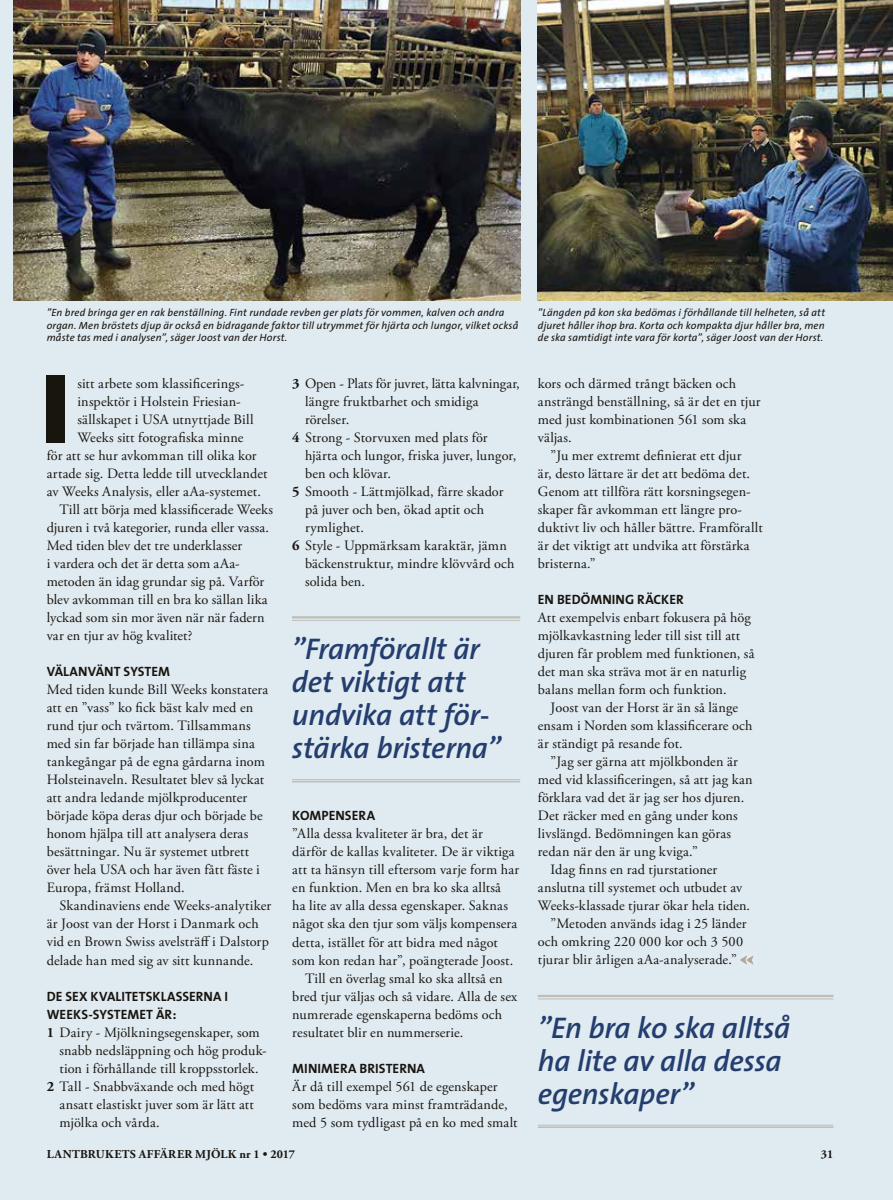
<style>
.page{position:relative;width:893px;height:1200px;background:#fff}
.page>*{position:absolute;margin:0;border:0;box-sizing:border-box;transform-origin:0 0}
.t1{font:99.15px "The Sans Black Caps";color:#18150f}
.t2{font:italic 600 30px/33px "The Sans";letter-spacing:-.01em;color:#233e6e}
.t3{font:14.25px/18px "Adobe Garamond Pro";letter-spacing:.01em;color:#18150f}
.t4{font:13.5px/18px "The Sans Bold Caps";letter-spacing:.005em;color:#18150f}
.t5{font:700 12px "Adobe Garamond Pro";letter-spacing:.025em;color:#18150f}
.t6{font:italic 10.5px/12.6px "The Sans";letter-spacing:.015em;color:#18150f;text-align:justify}
.s1{font-weight:700}
</style>
<div class="page">
<div style="left:0;top:0;width:893px;height:1199px;background:#e0eaf1"></div>
<svg style="left:740px;top:955px;width:13px;height:9px"></svg>
<hr style="left:292px;top:616px;width:228px;height:2px;background:#bebeb8">
<hr style="left:292px;top:620px;width:228px;height:1px;background:#bebeb8">
<hr style="left:292px;top:779px;width:228px;height:1px;background:#bebeb8">
<hr style="left:292px;top:780px;width:228px;height:2px;background:#bebeb8">
<hr style="left:538px;top:994px;width:295px;height:2px;background:#bebeb8">
<hr style="left:538px;top:998px;width:295px;height:1px;background:#bebeb8">
<hr style="left:538px;top:1124px;width:295px;height:1px;background:#bebeb8">
<hr style="left:538px;top:1126px;width:295px;height:1px;background:#bebeb8">
<img style="left:14px;top:0;width:506px;height:300px">
<img style="left:538px;top:0;width:355px;height:300px">
<p class="t6" style="left:47px;top:306px;width:473px;text-align:left">”En bred bringa ger en rak benställning. Fint rundade revben ger plats för vommen, kalven och andra organ. Men bröstets djup är också en bidragande faktor till utrymmet för hjärta och lungor, vilket också måste tas med i analysen”, säger Joost van der Horst.</p>
<h1 class="t1" style="left:42px;top:324px;width:29px">I</h1>
<p class="t3" style="left:77px;top:375px;width:168px">sitt arbete som klassificerings-</p>
<p class="t3" style="left:77px;top:393px;width:164px">inspektör i Holstein Friesian-</p>
<p class="t3" style="left:77px;top:411px;width:178px">sällskapet i USA utnyttjade Bill</p>
<p class="t3" style="left:77px;top:429px;width:168px">Weeks sitt fotografiska minne</p>
<p class="t3" style="left:47px;top:447px;width:211px">för att se hur avkomman till olika kor</p>
<p class="t3" style="left:47px;top:465px;width:222px">artade sig. Detta ledde till utvecklandet</p>
<p class="t3" style="left:47px;top:483px;width:216px">av Weeks Analysis, eller aAa-systemet.</p>
<p class="t3" style="left:60px;top:501px;width:215px">Till att börja med klassificerade Weeks</p>
<p class="t3" style="left:47px;top:519px;width:224px">djuren i två kategorier, runda eller vassa.</p>
<p class="t3" style="left:47px;top:537px;width:197px">Med tiden blev det tre underklasser</p>
<p class="t3" style="left:47px;top:555px;width:194px">i vardera och det är detta som aAa-</p>
<p class="t3" style="left:47px;top:573px;width:219px">metoden än idag grundar sig på. Varför</p>
<p class="t3" style="left:47px;top:591px;width:222px">blev avkomman till en bra ko sällan lika</p>
<p class="t3" style="left:47px;top:609px;width:219px">lyckad som sin mor även när när fadern</p>
<p class="t3" style="left:47px;top:627px;width:147px">var en tjur av hög kvalitet?</p>
<p class="t4" style="left:47px;top:662px;width:125px">VÄLANVÄNT SYSTEM</p>
<p class="t3" style="left:47px;top:681px;width:223px">Med tiden kunde Bill Weeks konstatera att en ”vass” ko fick bäst kalv med en rund tjur och tvärtom. Tillsammans med sin far började han tillämpa sina tankegångar på de egna gårdarna inom Holsteinaveln. Resultatet blev så lyckat att andra ledande mjölkproducenter började köpa deras djur och började be honom hjälpa till att analysera deras besättningar. Nu är systemet utbrett över hela USA och har även fått fäste i Europa, främst Holland.</p>
<p class="t3" style="left:47px;top:897px;width:226px;text-indent:13px">Skandinaviens ende Weeks-analytiker är Joost van der Horst i Danmark och vid en Brown Swiss avelsträff i Dalstorp delade han med sig av sitt kunnande.</p>
<p class="t4" style="left:47px;top:986px;width:183px">DE SEX KVALITETSKLASSERNA I<br>WEEKS-SYSTEMET ÄR:</p>
<p class="t3" style="left:47px;top:1023px;width:214px"><span class="s1">1</span> Dairy - Mjölkningsegenskaper, som</p>
<p class="t3" style="left:60px;top:1041px;width:209px">snabb nedsläppning och hög produk-</p>
<p class="t3" style="left:60px;top:1059px;width:201px">tion i förhållande till kroppsstorlek.</p>
<p class="t3" style="left:47px;top:1077px;width:209px"><span class="s1">2</span> Tall - Snabbväxande och med högt</p>
<p class="t3" style="left:60px;top:1095px;width:196px">ansatt elastiskt juver som är lätt att</p>
<p class="t3" style="left:60px;top:1113px;width:102px">mjölka och vårda.</p>
<p class="t3" style="left:292px;top:375px;width:229px"><span class="s1">3</span> Open - Plats för juvret, lätta kalvningar,</p>
<p class="t3" style="left:305px;top:393px;width:175px">längre fruktbarhet och smidiga</p>
<p class="t3" style="left:305px;top:411px;width:46px">rörelser.</p>
<p class="t3" style="left:292px;top:429px;width:197px"><span class="s1">4</span> Strong - Storvuxen med plats för</p>
<p class="t3" style="left:305px;top:447px;width:213px">hjärta och lungor, friska juver, lungor,</p>
<p class="t3" style="left:305px;top:465px;width:88px">ben och klövar.</p>
<p class="t3" style="left:292px;top:483px;width:213px"><span class="s1">5</span> Smooth - Lättmjölkad, färre skador</p>
<p class="t3" style="left:305px;top:501px;width:181px">på juver och ben, ökad aptit och</p>
<p class="t3" style="left:305px;top:519px;width:60px">rymlighet.</p>
<p class="t3" style="left:292px;top:537px;width:216px"><span class="s1">6</span> Style - Uppmärksam karaktär, jämn</p>
<p class="t3" style="left:305px;top:555px;width:211px">bäckenstruktur, mindre klövvård och</p>
<p class="t3" style="left:305px;top:573px;width:61px">solida ben.</p>
<h2 class="t2" style="left:292px;top:631px;width:210px">”Framförallt är det viktigt att undvika att för&shy;stärka bristerna”</h2>
<p class="t4" style="left:292px;top:806px;width:84px">KOMPENSERA</p>
<p class="t3" style="left:292px;top:825px;width:192px">”Alla dessa kvaliteter är bra, det är</p>
<p class="t3" style="left:292px;top:843px;width:224px">därför de kallas kvaliteter. De är viktiga</p>
<p class="t3" style="left:292px;top:861px;width:228px">att ta hänsyn till eftersom varje form har</p>
<p class="t3" style="left:292px;top:879px;width:210px">en funktion. Men en bra ko ska alltså</p>
<p class="t3" style="left:292px;top:897px;width:217px">ha lite av alla dessa egenskaper. Saknas</p>
<p class="t3" style="left:292px;top:915px;width:226px">något ska den tjur som väljs kompensera</p>
<p class="t3" style="left:292px;top:933px;width:207px">detta, istället för att bidra med något</p>
<p class="t3" style="left:292px;top:951px;width:222px">som kon redan har”, poängterade Joost.</p>
<p class="t3" style="left:305px;top:969px;width:199px">Till en överlag smal ko ska alltså en</p>
<p class="t3" style="left:292px;top:987px;width:227px">bred tjur väljas och så vidare. Alla de sex</p>
<p class="t3" style="left:292px;top:1005px;width:211px">numrerade egenskaperna bedöms och</p>
<p class="t3" style="left:292px;top:1023px;width:173px">resultatet blir en nummerserie.</p>
<p class="t4" style="left:292px;top:1058px;width:134px">MINIMERA BRISTERNA</p>
<p class="t3" style="left:292px;top:1077px;width:227px">Är då till exempel 561 de egenskaper som bedöms vara minst framträdande, med 5 som tydligast på en ko med smalt</p>
<p class="t6" style="left:538px;top:306px;width:289px">”Längden på kon ska bedömas i förhållande till helheten, så att djuret håller ihop bra. Korta och kompakta djur håller bra, men de ska samtidigt inte vara för korta”, säger Joost van der Horst.</p>
<p class="t3" style="left:538px;top:375px;width:224px">kors och därmed trångt bäcken och ansträngd benställning, så är det en tjur med just kombinationen 561 som ska väljas.</p>
<p class="t3" style="left:538px;top:447px;width:226px;text-indent:13px">”Ju mer extremt definierat ett djur<br>är, desto lättare är det att bedöma det.<br>Genom att tillföra rätt korsningsegen&shy;skaper får avkomman ett längre pro&shy;duktivt liv och håller bättre. Framförallt är det viktigt att undvika att förstärka bristerna.”</p>
<p class="t4" style="left:538px;top:590px;width:147px">EN BEDÖMNING RÄCKER</p>
<p class="t3" style="left:538px;top:609px;width:218px">Att exempelvis enbart fokusera på hög mjölkavkastning leder till sist till att djuren får problem med funktionen, så det man ska sträva mot är en naturlig balans mellan form och funktion.</p>
<p class="t3" style="left:538px;top:699px;width:216px;text-indent:13px">Joost van der Horst är än så länge ensam i Norden som klassificerare och är ständigt på resande fot.</p>
<p class="t3" style="left:551px;top:753px;width:189px">”Jag ser gärna att mjölkbonden är</p>
<p class="t3" style="left:538px;top:771px;width:216px">med vid klassificeringen, så att jag kan</p>
<p class="t3" style="left:538px;top:789px;width:208px">förklara vad det är jag ser hos djuren.</p>
<p class="t3" style="left:538px;top:807px;width:201px">Det räcker med en gång under kons</p>
<p class="t3" style="left:538px;top:825px;width:195px">livslängd. Bedömningen kan göras</p>
<p class="t3" style="left:538px;top:843px;width:161px">redan när den är ung kviga.”</p>
<p class="t3" style="left:551px;top:861px;width:168px">Idag finns en rad tjurstationer</p>
<p class="t3" style="left:538px;top:879px;width:206px">anslutna till systemet och utbudet av</p>
<p class="t3" style="left:538px;top:897px;width:214px">Weeks-klassade tjurar ökar hela tiden.</p>
<p class="t3" style="left:551px;top:915px;width:198px">”Metoden används idag i 25 länder</p>
<p class="t3" style="left:538px;top:933px;width:207px">och omkring 220 000 kor och 3 500</p>
<p class="t3" style="left:538px;top:951px;width:200px">tjurar blir årligen aAa-analyserade.”</p>
<h2 class="t2" style="left:538px;top:1010px;width:254px">”En bra ko ska alltså ha lite av alla dessa egenskaper”</h2>
<p class="t5" style="left:47px;top:1146px;width:250px">LANTBRUKETS AFFÄRER MJÖLK nr 1 • 2017</p>
<p class="t5" style="left:821px;top:1146px;width:14px">31</p>
</div>
